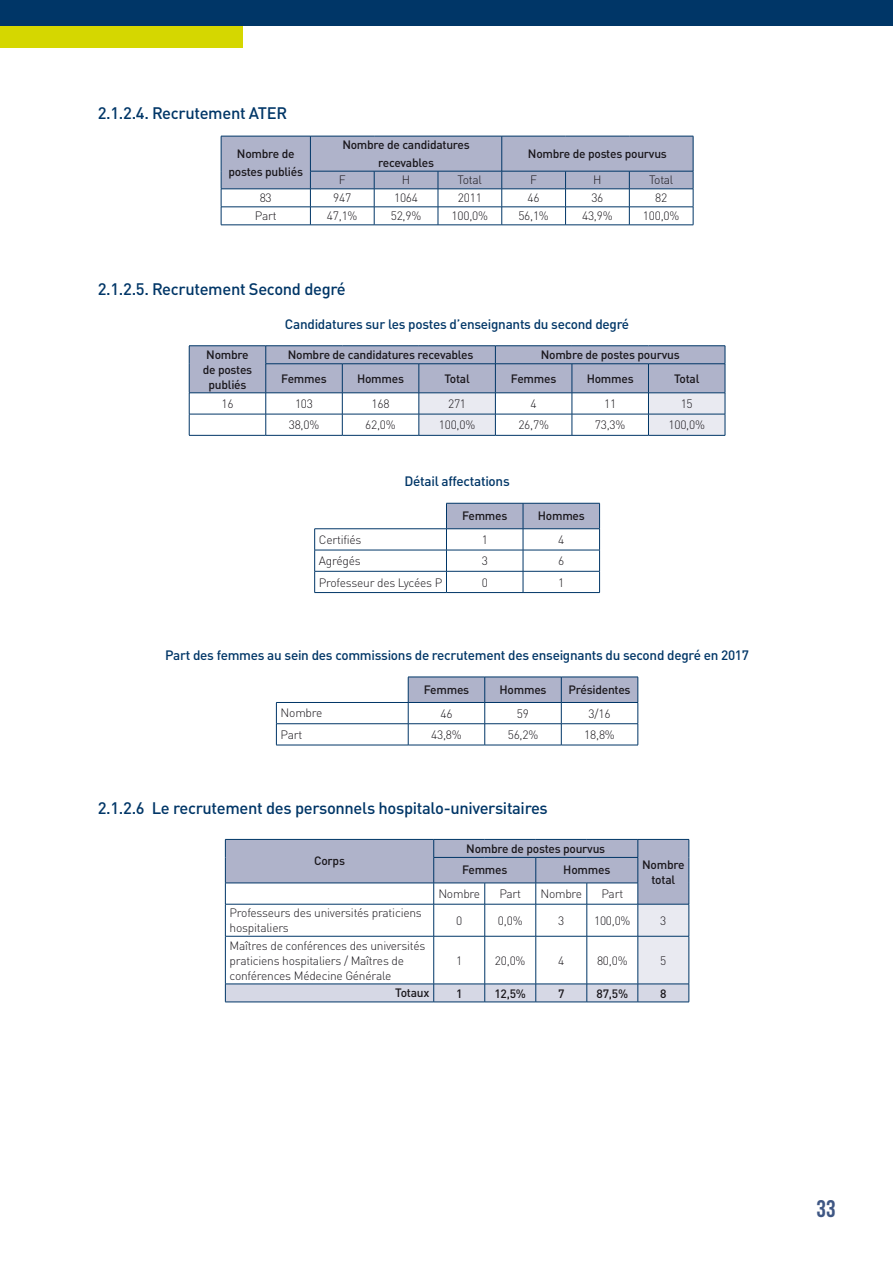
<style>
.page{position:relative;width:893px;height:1263px;background:#fff}
.page>*{position:absolute;margin:0;border:0;box-sizing:border-box;transform-origin:0 0}
.t1{font:700 24px "Bebas Neue";color:#3f5784}
.t2{font:500 16.5px "DIN Pro";letter-spacing:-.02em;color:#003667}
.t3{font:500 13.5px "DIN Pro";letter-spacing:-.02em;color:#003667}
.t4{font:300 12px/15px "DIN Pro";letter-spacing:-.02em;color:#1a171c}
.t5{font:500 12px/15px "DIN Pro";letter-spacing:-.02em;color:#1a171c;text-align:center}
</style>
<div class="page">
<div style="left:0;top:26px;width:242px;height:21px;background:#d5d700"></div>
<div style="left:0;top:0;width:893px;height:26px;background:#003667"></div>
<hr style="left:221px;top:225px;width:89px;height:1px;background:#003667">
<hr style="left:310px;top:225px;width:64px;height:1px;background:#003667">
<hr style="left:374px;top:225px;width:64px;height:1px;background:#003667">
<hr style="left:438px;top:225px;width:64px;height:1px;background:#003667">
<hr style="left:502px;top:225px;width:64px;height:1px;background:#003667">
<hr style="left:566px;top:225px;width:63px;height:1px;background:#003667">
<hr style="left:629px;top:225px;width:64px;height:1px;background:#003667">
<svg style="left:221px;top:136px;width:473px;height:89px"></svg>
<hr style="left:189px;top:435px;width:77px;height:1px;background:#003667">
<hr style="left:266px;top:435px;width:76px;height:1px;background:#003667">
<hr style="left:342px;top:435px;width:77px;height:1px;background:#003667">
<hr style="left:419px;top:435px;width:76px;height:1px;background:#003667">
<hr style="left:495px;top:435px;width:77px;height:1px;background:#003667">
<hr style="left:572px;top:435px;width:76px;height:1px;background:#003667">
<hr style="left:648px;top:435px;width:77px;height:1px;background:#003667">
<hr style="left:266px;top:345px;width:76px;height:1px;background:#003667">
<hr style="left:342px;top:345px;width:77px;height:1px;background:#003667">
<hr style="left:419px;top:345px;width:76px;height:1px;background:#003667">
<hr style="left:495px;top:345px;width:77px;height:1px;background:#003667">
<hr style="left:572px;top:345px;width:76px;height:1px;background:#003667">
<hr style="left:648px;top:345px;width:77px;height:1px;background:#003667">
<hr style="left:189px;top:345px;width:77px;height:1px;background:#003667">
<svg style="left:189px;top:346px;width:537px;height:89px"></svg>
<hr style="left:189px;top:393px;width:77px;height:1px;background:#003667">
<hr style="left:314px;top:528px;width:132px;height:1px;background:#003667">
<svg style="left:314px;top:529px;width:1px;height:63px"></svg>
<hr style="left:314px;top:550px;width:132px;height:1px;background:#003667">
<svg style="left:446px;top:504px;width:154px;height:88px"></svg>
<hr style="left:314px;top:571px;width:132px;height:1px;background:#003667">
<hr style="left:314px;top:592px;width:132px;height:1px;background:#003667">
<hr style="left:446px;top:571px;width:77px;height:1px;background:#003667">
<hr style="left:446px;top:592px;width:77px;height:1px;background:#003667">
<hr style="left:523px;top:571px;width:77px;height:1px;background:#003667">
<hr style="left:523px;top:592px;width:77px;height:1px;background:#003667">
<hr style="left:446px;top:503px;width:77px;height:1px;background:#003667">
<hr style="left:523px;top:503px;width:77px;height:1px;background:#003667">
<hr style="left:276px;top:702px;width:132px;height:1px;background:#003667">
<svg style="left:276px;top:703px;width:1px;height:42px"></svg>
<hr style="left:276px;top:723px;width:132px;height:1px;background:#003667">
<svg style="left:408px;top:677px;width:231px;height:68px"></svg>
<hr style="left:276px;top:745px;width:132px;height:1px;background:#003667">
<hr style="left:408px;top:745px;width:77px;height:1px;background:#003667">
<hr style="left:485px;top:745px;width:76px;height:1px;background:#003667">
<hr style="left:561px;top:745px;width:77px;height:1px;background:#003667">
<hr style="left:408px;top:677px;width:77px;height:1px;background:#003667">
<hr style="left:485px;top:677px;width:76px;height:1px;background:#003667">
<hr style="left:561px;top:677px;width:77px;height:1px;background:#003667">
<hr style="left:225px;top:1002px;width:209px;height:1px;background:#003667">
<hr style="left:434px;top:1002px;width:51px;height:1px;background:#003667">
<hr style="left:485px;top:1002px;width:51px;height:1px;background:#003667">
<hr style="left:536px;top:1002px;width:51px;height:1px;background:#003667">
<hr style="left:587px;top:1002px;width:51px;height:1px;background:#003667">
<hr style="left:638px;top:1002px;width:51px;height:1px;background:#003667">
<svg style="left:225px;top:839px;width:465px;height:163px"></svg>
<hr style="left:638px;top:904px;width:51px;height:1px;background:#003667">
<h2 class="t2" style="left:98px;top:100px;width:191px">2.1.2.4. Recrutement ATER</h2>
<p class="t5" style="left:228px;top:143px;width:76px;line-height:18px">Nombre de postes publiés</p>
<p class="t5" style="left:342px;top:134px;width:129px;line-height:18px">Nombre de candidatures recevables</p>
<p class="t5" style="left:528px;top:145px;width:140px">Nombre de postes pourvus</p>
<p class="t4" style="left:339px;top:171px;width:8px">F</p>
<p class="t4" style="left:402px;top:171px;width:10px">H</p>
<p class="t4" style="left:458px;top:171px;width:26px">Total</p>
<p class="t4" style="left:530px;top:171px;width:8px">F</p>
<p class="t4" style="left:593px;top:171px;width:10px">H</p>
<p class="t4" style="left:649px;top:171px;width:26px">Total</p>
<p class="t4" style="left:260px;top:190px;width:14px">83</p>
<p class="t4" style="left:333px;top:190px;width:20px">947</p>
<p class="t4" style="left:394px;top:190px;width:25px">1064</p>
<p class="t4" style="left:458px;top:190px;width:25px">2011</p>
<p class="t4" style="left:528px;top:190px;width:14px">46</p>
<p class="t4" style="left:591px;top:190px;width:14px">36</p>
<p class="t4" style="left:655px;top:190px;width:14px">82</p>
<p class="t4" style="left:255px;top:208px;width:23px">Part</p>
<p class="t4" style="left:327px;top:208px;width:32px">47,1%</p>
<p class="t4" style="left:391px;top:208px;width:32px">52,9%</p>
<p class="t4" style="left:452px;top:208px;width:38px">100,0%</p>
<p class="t4" style="left:518px;top:208px;width:32px">56,1%</p>
<p class="t4" style="left:582px;top:208px;width:32px">43,9%</p>
<p class="t4" style="left:643px;top:208px;width:38px">100,0%</p>
<h2 class="t2" style="left:98px;top:276px;width:249px">2.1.2.5. Recrutement Second degré</h2>
<p class="t3" style="left:285px;top:313px;width:346px">Candidatures sur les postes d’enseignants du second degré</p>
<p class="t5" style="left:203px;top:345px;width:51px">Nombre de postes publiés</p>
<p class="t5" style="left:288px;top:346px;width:187px">Nombre de candidatures recevables</p>
<p class="t5" style="left:541px;top:346px;width:140px">Nombre de postes pourvus</p>
<p class="t5" style="left:281px;top:369px;width:47px">Femmes</p>
<p class="t5" style="left:357px;top:369px;width:49px">Hommes</p>
<p class="t5" style="left:444px;top:369px;width:27px">Total</p>
<p class="t5" style="left:511px;top:369px;width:47px">Femmes</p>
<p class="t5" style="left:587px;top:369px;width:49px">Hommes</p>
<p class="t5" style="left:674px;top:369px;width:27px">Total</p>
<p class="t4" style="left:221px;top:395px;width:14px">16</p>
<p class="t4" style="left:295px;top:395px;width:20px">103</p>
<p class="t4" style="left:372px;top:395px;width:20px">168</p>
<p class="t4" style="left:448px;top:395px;width:20px">271</p>
<p class="t4" style="left:531px;top:395px;width:8px">4</p>
<p class="t4" style="left:604px;top:395px;width:14px">11</p>
<p class="t4" style="left:681px;top:395px;width:14px">15</p>
<p class="t4" style="left:289px;top:416px;width:32px">38,0%</p>
<p class="t4" style="left:365px;top:416px;width:32px">62,0%</p>
<p class="t4" style="left:439px;top:416px;width:38px">100,0%</p>
<p class="t4" style="left:518px;top:416px;width:32px">26,7%</p>
<p class="t4" style="left:595px;top:416px;width:32px">73,3%</p>
<p class="t4" style="left:668px;top:416px;width:38px">100,0%</p>
<p class="t3" style="left:404px;top:470px;width:107px">Détail affectations</p>
<p class="t5" style="left:462px;top:507px;width:47px">Femmes</p>
<p class="t5" style="left:538px;top:507px;width:49px">Hommes</p>
<p class="t4" style="left:319px;top:531px;width:44px">Certifiés</p>
<p class="t4" style="left:482px;top:531px;width:8px">1</p>
<p class="t4" style="left:558px;top:531px;width:8px">4</p>
<p class="t4" style="left:319px;top:552px;width:43px">Agrégés</p>
<p class="t4" style="left:482px;top:552px;width:8px">3</p>
<p class="t4" style="left:558px;top:552px;width:8px">6</p>
<p class="t4" style="left:319px;top:574px;width:125px">Professeur des Lycées P</p>
<p class="t4" style="left:482px;top:574px;width:8px">0</p>
<p class="t4" style="left:558px;top:574px;width:8px">1</p>
<p class="t3" style="left:165px;top:644px;width:585px">Part des femmes au sein des commissions de recrutement des enseignants du second degré en 2017</p>
<p class="t5" style="left:424px;top:681px;width:47px">Femmes</p>
<p class="t5" style="left:499px;top:681px;width:49px">Hommes</p>
<p class="t5" style="left:568px;top:681px;width:64px">Présidentes</p>
<p class="t4" style="left:281px;top:704px;width:43px">Nombre</p>
<p class="t4" style="left:440px;top:705px;width:14px">46</p>
<p class="t4" style="left:517px;top:705px;width:14px">59</p>
<p class="t4" style="left:589px;top:705px;width:23px">3/16</p>
<p class="t4" style="left:281px;top:726px;width:23px">Part</p>
<p class="t4" style="left:431px;top:726px;width:32px">43,8%</p>
<p class="t4" style="left:508px;top:726px;width:32px">56,2%</p>
<p class="t4" style="left:584px;top:726px;width:32px">18,8%</p>
<h2 class="t2" style="left:98px;top:794px;width:452px">2.1.2.6 Le recrutement des personnels hospitalo-universitaires</h2>
<p class="t5" style="left:314px;top:852px;width:32px">Corps</p>
<p class="t5" style="left:466px;top:839px;width:140px">Nombre de postes pourvus</p>
<p class="t5" style="left:462px;top:861px;width:47px">Femmes</p>
<p class="t5" style="left:563px;top:861px;width:49px">Hommes</p>
<p class="t4" style="left:438px;top:885px;width:43px">Nombre</p>
<p class="t4" style="left:499px;top:885px;width:23px">Part</p>
<p class="t4" style="left:540px;top:885px;width:43px">Nombre</p>
<p class="t4" style="left:601px;top:885px;width:23px">Part</p>
<p class="t5" style="left:642px;top:855px;width:44px">Nombre total</p>
<p class="t4" style="left:230px;top:904px;width:194px">Professeurs des universités praticiens hospitaliers</p>
<p class="t4" style="left:456px;top:912px;width:8px">0</p>
<p class="t4" style="left:498px;top:912px;width:26px">0,0%</p>
<p class="t4" style="left:558px;top:912px;width:8px">3</p>
<p class="t4" style="left:594px;top:912px;width:38px">100,0%</p>
<p class="t4" style="left:660px;top:912px;width:8px">3</p>
<p class="t4" style="left:230px;top:937px;width:197px">Maîtres de conférences des universités praticiens hospitaliers / Maîtres de conférences Médecine Générale</p>
<p class="t4" style="left:456px;top:952px;width:8px">1</p>
<p class="t4" style="left:495px;top:952px;width:32px">20,0%</p>
<p class="t4" style="left:558px;top:952px;width:8px">4</p>
<p class="t4" style="left:597px;top:952px;width:32px">80,0%</p>
<p class="t4" style="left:660px;top:952px;width:8px">5</p>
<p class="t5" style="left:395px;top:984px;width:36px">Totaux</p>
<p class="t5" style="left:456px;top:984px;width:8px">1</p>
<p class="t5" style="left:494px;top:984px;width:33px">12,5%</p>
<p class="t5" style="left:558px;top:984px;width:8px">7</p>
<p class="t5" style="left:596px;top:984px;width:33px">87,5%</p>
<p class="t5" style="left:660px;top:984px;width:8px">8</p>
<h1 class="t1" style="left:817px;top:1196px;width:21px">33</h1>
</div>
